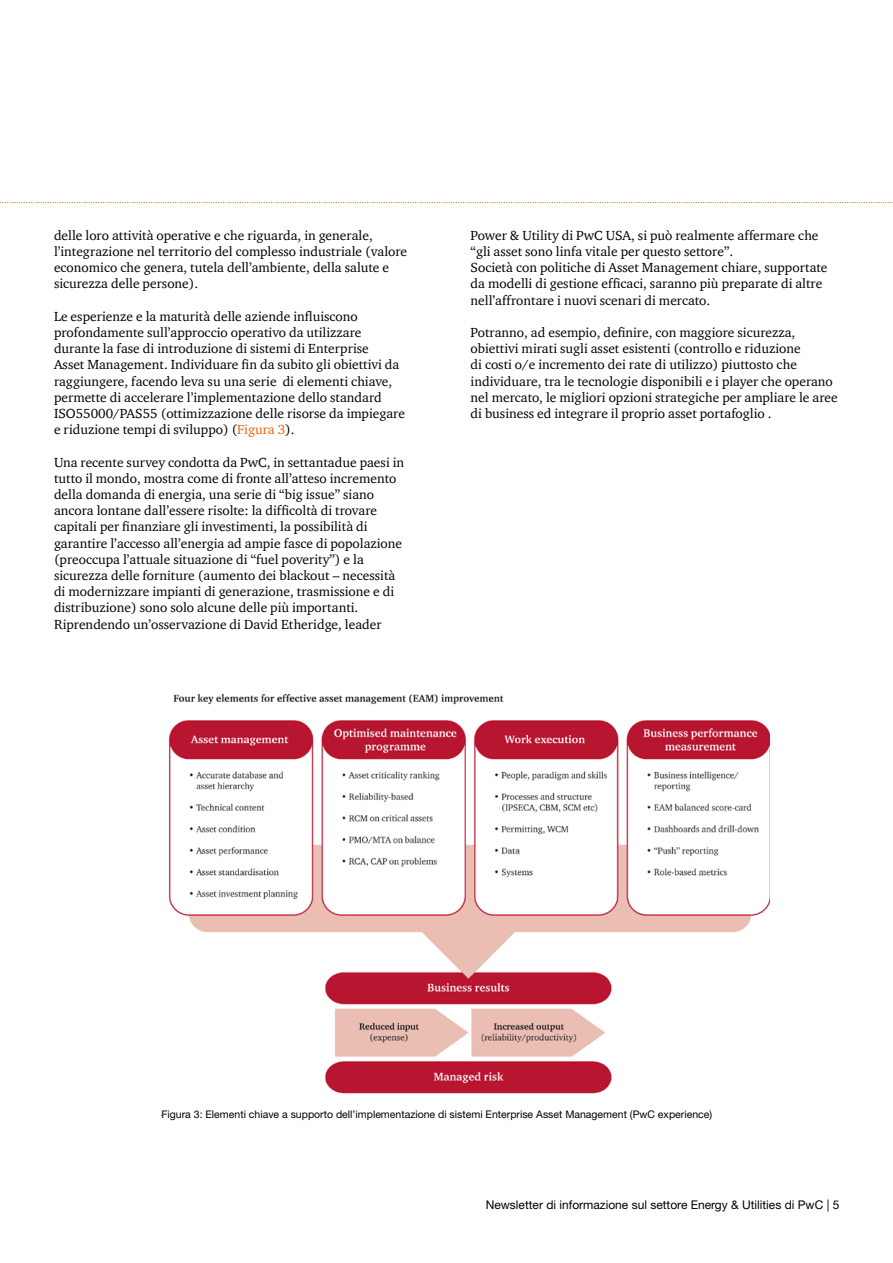
<style>
.page{position:relative;width:893px;height:1263px;background:#fff}
.page>*{position:absolute;margin:0;border:0;box-sizing:border-box;transform-origin:0 0}
.t1{font:13.5px/16.2px "ITC Charter Com";color:#000}
.t2{font:12px "Helvetica Neue LT";color:#000}
.t3{font:10.5px "Helvetica Neue LT";color:#000}
.s1{color:#ec6408}
</style>
<div class="page">
<svg style="left:0;top:202px;width:893px;height:1px"></svg>
<img style="left:168px;top:694px;width:601px;height:400px">
<p class="t1" style="left:54px;top:227px;width:355px">delle loro attività operative e che riguarda, in generale, l’integrazione nel territorio del complesso industriale (valore economico che genera, tutela dell’ambiente, della salute e sicurezza delle persone).</p>
<p class="t1" style="left:54px;top:308px;width:352px">Le esperienze e la maturità delle aziende influiscono profondamente sull’approccio operativo da utilizzare durante la fase di introduzione di sistemi di Enterprise<br>Asset Management. Individuare fin da subito gli obiettivi da raggiungere, facendo leva su una serie di elementi chiave, permette di accelerare l’implementazione dello standard ISO55000/PAS55 (ottimizzazione delle risorse da impiegare e riduzione tempi di sviluppo) (<span class="s1">Figura 3</span>).</p>
<p class="t1" style="left:54px;top:454px;width:352px">Una recente survey condotta da PwC, in settantadue paesi in tutto il mondo, mostra come di fronte all’atteso incremento della domanda di energia, una serie di “big issue” siano ancora lontane dall’essere risolte: la difficoltà di trovare capitali per finanziare gli investimenti, la possibilità di garantire l’accesso all’energia ad ampie fasce di popolazione (preoccupa l’attuale situazione di “fuel poverity”) e la sicurezza delle forniture (aumento dei blackout – necessità di modernizzare impianti di generazione, trasmissione e di distribuzione) sono solo alcune delle più importanti.<br>Riprendendo un’osservazione di David Etheridge, leader</p>
<p class="t1" style="left:471px;top:227px;width:358px">Power &amp; Utility di PwC USA, si può realmente affermare che “gli asset sono linfa vitale per questo settore”.<br>Società con politiche di Asset Management chiare, supportate da modelli di gestione efficaci, saranno più preparate di altre nell’affrontare i nuovi scenari di mercato.</p>
<p class="t1" style="left:471px;top:324px;width:369px">Potranno, ad esempio, definire, con maggiore sicurezza, obiettivi mirati sugli asset esistenti (controllo e riduzione<br>di costi o/e incremento dei rate di utilizzo) piuttosto che individuare, tra le tecnologie disponibili e i player che operano nel mercato, le migliori opzioni strategiche per ampliare le aree di business ed integrare il proprio asset portafoglio .</p>
<p class="t3" style="left:162px;top:1108px;width:552px">Figura 3: Elementi chiave a supporto dell’implementazione di sistemi Enterprise Asset Management (PwC experience)</p>
<p class="t2" style="left:486px;top:1197px;width:355px">Newsletter di informazione sul settore Energy &amp; Utilities di PwC | 5</p>
</div>
